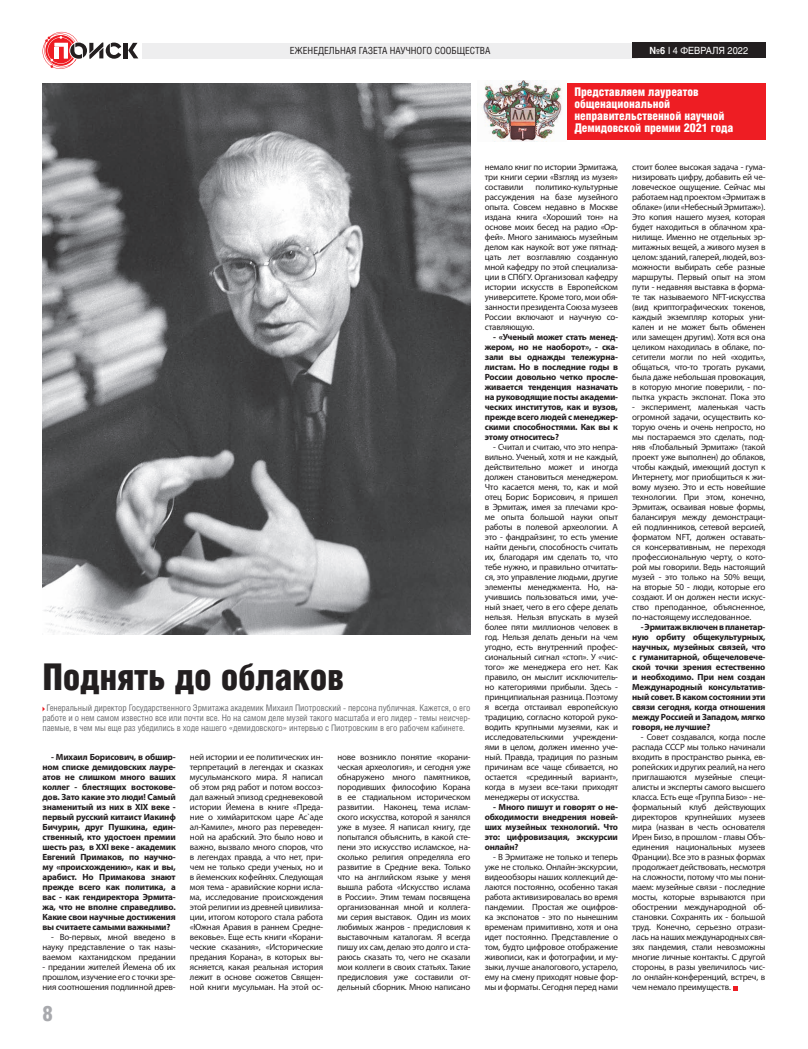
<style>
.page{position:relative;width:808px;height:1049px;background:#fff}
.page>*{position:absolute;margin:0;border:0;box-sizing:border-box;transform-origin:0 0}
.t1{font:37px "Helios Cond Black C";letter-spacing:-.01em;color:#231f20}
.t2{font:21.1px "Helios Cond Black C";color:#a8a9ad}
.t3{font:12px/12px "Helios Cond Black C";letter-spacing:-.005em;color:#fff}
.t4{font:9.8px "Helios Cond C";color:#231f20}
.t5{font:9.8px "Helios C";color:#fff;scale:.93 1}
.t6{font:9px/10px "Myriad Pro";letter-spacing:-.02em;color:#231f20;text-align:justify}
.t7{font:700 9px/10px "Myriad Pro";letter-spacing:-.02em;color:#231f20;text-align:justify}
.t8{font:9px/10px "Helios Cond C";letter-spacing:-.01em;color:#6c6d70;text-align:justify}
.s1{font-weight:700}
</style>
<div class="page">
<hr style="left:124px;top:43px;width:4px;height:15px;background:#231f20">
<svg style="left:128px;top:43px;width:10px;height:15px"></svg>
<svg style="left:43px;top:32px;width:78px;height:37px"></svg>
<div style="left:142px;top:43px;width:496px;height:16px;background:#eeeeef"></div>
<div style="left:632px;top:43px;width:133px;height:15px;background:#231f20"></div>
<div style="left:566px;top:84px;width:199px;height:56px;background:#ee1d23"></div>
<img style="left:481px;top:81px;width:81px;height:61px">
<img style="left:43px;top:84px;width:428px;height:551px">
<svg style="left:733px;top:986px;width:5px;height:4px"></svg>
<p class="t4" style="left:290px;top:45px;width:202px">ЕЖЕНЕДЕЛЬНАЯ ГАЗЕТА НАУЧНОГО СООБЩЕСТВА</p>
<p class="t5" style="left:649px;top:44px;width:108px"><span class="s1">№6</span> I 4 ФЕВРАЛЯ 2022</p>
<h3 class="t3" style="left:574px;top:86px;width:161px">Представляем лауреатов общенациональной неправительственной научной<br>Демидовской премии 2021 года</h3>
<h1 class="t1" style="left:43px;top:656px;width:303px">Поднять до облаков</h1>
<p class="t8" style="left:43px;top:703px;width:429px;text-indent:4px">Генеральный директор Государственного Эрмитажа академик Михаил Пиотровский - персона публичная. Кажется, о его работе и о нем самом известно все или почти все. Но на самом деле музей такого масштаба и его лидер - темы неисчер&shy;паемые, в чем мы еще раз убедились в ходе нашего «демидовского» интервью с Пиотровским в его рабочем кабинете.</p>
<p class="t7" style="left:43px;top:752px;width:135px;text-indent:9px">- Михаил Борисович, в обшир&shy;ном списке демидовских лауре&shy;атов не слишком много ваших коллег - блестящих востокове&shy;дов. Зато какие это люди! Самый знаменитый из них в XIX веке - первый русский китаист Иакинф Бичурин, друг Пушкина, един&shy;ственный, кто удостоен премии шесть раз, в XXI веке - академик Евгений Примаков, по научно&shy;му «происхождению», как и вы, арабист. Но Примакова знают прежде всего как политика, а вас - как гендиректора Эрмита&shy;жа, что не вполне справедливо.<br>Какие свои научные достижения вы считаете самыми важными?</p>
<p class="t6" style="left:43px;top:932px;width:135px;text-indent:9px">- Во-первых, мной введено в науку представление о так назы&shy;ваемом кахтанидском предании</p>
<p class="t6" style="left:43px;top:962px;width:135px">- предании жителей Йемена об их прошлом, изучение его с точки зре&shy;ния соотношения подлинной древ-</p>
<p class="t6" style="left:190px;top:752px;width:135px">ней истории и ее политических ин&shy;терпретаций в легендах и сказках мусульманского мира. Я написал об этом ряд работ и потом воссоз&shy;дал важный эпизод средневековой истории Йемена в книге «Преда&shy;ние о химйаритском царе Ас`аде ал-Камиле», много раз переведен&shy;ной на арабский. Это было ново и важно, вызвало много споров, что в легендах правда, а что нет, при&shy;чем не только среди ученых, но и в йеменских кофейнях. Следующая моя тема - аравийские корни исла&shy;ма, исследование происхождения этой религии из древней цивилиза&shy;ции, итогом которого стала работа «Южная Аравия в раннем Средне&shy;вековье». Еще есть книги «Корани&shy;ческие сказания», «Исторические предания Корана», в которых вы&shy;ясняется, какая реальная история лежит в основе сюжетов Священ&shy;ной книги мусульман. На этой ос-</p>
<p class="t6" style="left:337px;top:752px;width:135px">нове возникло понятие «корани&shy;ческая археология», и сегодня уже обнаружено много памятников, породивших философию Корана в ее стадиальном историческом развитии. Наконец, тема ислам&shy;ского искусства, которой я занялся уже в музее. Я написал книгу, где попытался объяснить, в какой сте&shy;пени это искусство исламское, на&shy;сколько религия определяла его развитие в Средние века. Только что на английском языке у меня вышла работа «Искусство ислама в России». Этим темам посвящена организованная мной и коллега&shy;ми серия выставок. Один из моих любимых жанров - предисловия к выставочным каталогам. Я всегда пишу их сам, делаю это долго и ста&shy;раюсь сказать то, чего не сказали мои коллеги в своих статьях. Такие предисловия уже составили от&shy;дельный сборник. Мною написано</p>
<h2 class="t2" style="left:43px;top:1001px;width:12px">8</h2>
<p class="t6" style="left:485px;top:162px;width:135px">немало книг по истории Эрмитажа, три книги серии «Взгляд из музея» составили</p>
<p class="t6" style="left:485px;top:182px;width:135px;text-indent:51px">политико-культурные рассуждения на базе музейного опыта. Совсем недавно в Москве издана книга «Хороший тон» на основе моих бесед на радио «Ор&shy;фей». Много занимаюсь музейным делом как наукой: вот уже пятнад&shy;цать лет возглавляю созданную мной кафедру по этой специализа&shy;ции в СПбГУ. Организовал кафедру истории искусств в Европейском университете. Кроме того, мои обя&shy;занности президента Союза музеев России включают и научную со&shy;ставляющую.</p>
<p class="t7" style="left:485px;top:332px;width:135px;text-indent:9px">- «Ученый может стать менед&shy;жером, но не наоборот», - ска&shy;зали вы однажды тележурна&shy;листам. Но в последние годы в России довольно четко просле&shy;живается тенденция назначать на руководящие посты академи&shy;ческих институтов, как и вузов, прежде всего людей с менеджер&shy;скими способностями. Как вы к этому относитесь?</p>
<p class="t6" style="left:485px;top:442px;width:135px;text-indent:9px">- Считал и считаю, что это непра&shy;вильно. Ученый, хотя и не каждый, действительно может и иногда должен становиться менеджером.<br>Что касается меня, то, как и мой отец Борис Борисович, я пришел в Эрмитаж, имея за плечами кро&shy;ме опыта большой науки опыт работы в полевой археологии. А это - фанд райзинг, то есть умение найти деньги, способность считать их, благодаря им сделать то, что тебе нужно, и правильно отчитать&shy;ся, это управление людьми, другие элементы менеджмента. Но, на&shy;учившись пользоваться ими, уче&shy;ный знает, чего в его сфере делать нельзя. Нельзя впускать в музей более пяти миллионов человек в год. Нельзя делать деньги на чем угодно, есть внутренний профес&shy;сиональный сигнал «стоп». У «чис&shy;того» же менеджера его нет. Как правило, он мыслит исключитель&shy;но категориями прибыли. Здесь - принципиальная разница. Поэтому я всегда отстаивал европейскую традицию, согласно которой руко&shy;водить крупными музеями, как и исследовательскими учреждени&shy;ями в целом, должен именно уче&shy;ный. Правда, традиция по разным причинам все чаще сбивается, но остается «срединный вариант», когда в музеи все-таки приходят менеджеры от искусства.</p>
<p class="t7" style="left:485px;top:802px;width:135px;text-indent:9px">- Много пишут и говорят о не&shy;обходимости внедрения новей&shy;ших музейных технологий. Что это: цифровизация, экскурсии онлайн?</p>
<p class="t6" style="left:485px;top:852px;width:135px;text-indent:9px">- В Эрмитаже не только и теперь уже не столько. Онлайн-экскурсии, видеообзоры наших коллекций де&shy;лаются постоянно, особенно такая работа активизировалась во время пандемии. Простая же оцифров&shy;ка экспонатов - это по нынешним временам примитивно, хотя и она идет постоянно. Представление о том, будто цифровое отображение живописи, как и фотографии, и му&shy;зыки, лучше аналогового, устарело, ему на смену приходят новые фор&shy;мы и форматы. Сегодня перед нами</p>
<p class="t6" style="left:632px;top:162px;width:135px">стоит более высокая задача - гума&shy;низировать цифру, добавить ей че&shy;ловеческое ощущение. Сейчас мы работаем над проектом «Эрмитаж в облаке» (или «Небесный Эрмитаж»).<br>Это копия нашего музея, которая будет находиться в облачном хра&shy;нилище. Именно не отдельных эр&shy;митажных вещей, а живого музея в целом: зданий, галерей, людей, воз&shy;можности выбирать себе разные маршруты. Первый опыт на этом пути - недавняя выставка в форма&shy;те так называемого NFT-искусства (вид криптографических токенов, каждый экземпляр которых уни&shy;кален и не может быть обменен или замещен другим). Хотя вся она целиком находилась в облаке, по&shy;сетители могли по ней «ходить», общаться, что-то трогать руками, была даже небольшая провокация, в которую многие поверили, - по&shy;пытка украсть экспонат. Пока это</p>
<p class="t6" style="left:632px;top:402px;width:135px">- эксперимент, маленькая часть огромной задачи, осуществить ко&shy;торую очень и очень непросто, но мы постараемся это сделать, под&shy;няв «Глобальный Эрмитаж» (такой проект уже выполнен) до облаков, чтобы каждый, имеющий доступ к Интернету, мог приобщиться к жи&shy;вому музею. Это и есть новейшие технологии. При этом, конечно, Эрмитаж, осваивая новые формы, балансируя между демонстраци&shy;ей подлинников, сетевой версией, форматом NFT, должен оставать&shy;ся консервативным, не переходя профессиональную черту, о кото&shy;рой мы говорили. Ведь настоящий музей - это только на 50% вещи, на вторые 50 - люди, которые его создают. И он должен нести искус&shy;ство преподанное, объясненное, по-настоящему исследованное.</p>
<p class="t7" style="left:632px;top:622px;width:135px;text-indent:9px">- Эрмитаж включен в планетар&shy;ную орбиту общекультурных, научных, музейных связей, что с гуманитарной, общечеловече&shy;ской точки зрения естественно и необходимо. При нем создан Международный консультатив&shy;ный совет. В каком состоянии эти связи сегодня, когда отношения между Россией и Западом, мягко говоря, не лучшие?</p>
<p class="t6" style="left:632px;top:732px;width:135px;text-indent:9px">- Совет создавался, когда после распада СССР мы только начинали входить в пространство рынка, ев&shy;ропейских и других реалий, на него приглашаются музейные специ&shy;алисты и эксперты самого высшего класса. Есть еще «Группа Бизо» - не&shy;формальный клуб действующих директоров крупнейших музеев мира (назван в честь основателя Ирен Бизо, в прошлом - главы Объ&shy;единения национальных музеев Франции). Все это в разных формах продолжает действовать, несмотря на сложности, потому что мы пони&shy;маем: музейные связи - последние мосты, которые взрываются при обострении международной об&shy;становки. Сохранять их - большой труд. Конечно, серьезно отрази&shy;лась на наших международных свя&shy;зях пандемия, стали невозможны многие личные контакты. С другой стороны, в разы увеличилось чис&shy;ло онлайн-конференций, встреч, в чем немало преимуществ.</p>
</div>
